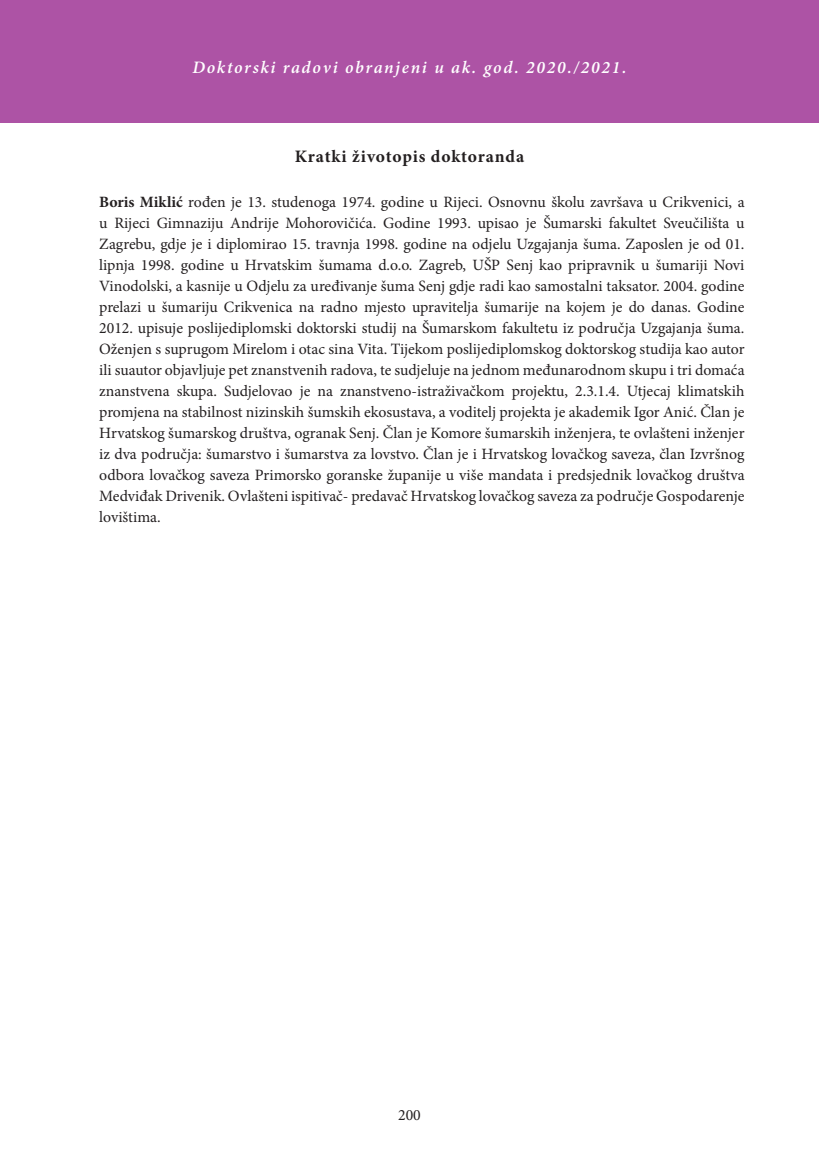
<style>
.page{position:relative;width:819px;height:1166px;background:#fff}
.page>*{position:absolute;margin:0;border:0;box-sizing:border-box;transform-origin:0 0}
.t1{font:italic 600 17.5px "Minion Pro";letter-spacing:.095em;color:#fff}
.Text_9{font:700 17.5px "Minion Pro";letter-spacing:.045em;color:#231f20}
.Text_9-2{font:15.75px/21px "Minion Pro";color:#231f20;text-align:justify}
.s1{font-weight:700}
</style>
<div class="page">
<div style="left:0;top:0;width:819px;height:123px;background:#ad53a5"></div>
<p class="t1" style="left:192px;top:55px;width:436px">Doktorski radovi obranjeni u ak. god. 2020./2021.</p>
<p class="Text_9" style="left:295px;top:144px;width:231px">Kratki životopis doktoranda</p>
<p class="Text_9-2" style="left:99px;top:192px;width:646px"><span class="s1">Boris Miklić</span> rođen je 13. studenoga 1974. godine u Rijeci. Osnovnu školu završava u Crikvenici, a u Rijeci Gimnaziju Andrije Mohorovičića. Godine 1993. upisao je Šumarski fakultet Sveučilišta u Zagrebu, gdje je i diplomirao 15. travnja 1998. godine na odjelu Uzgajanja šuma. Zaposlen je od 01. lipnja 1998. godine u Hrvatskim šumama d.o.o. Zagreb, UŠP Senj kao pripravnik u šumariji Novi Vinodolski, a kasnije u Odjelu za uređivanje šuma Senj gdje radi kao samostalni taksator. 2004. godine prelazi u šumariju Crikvenica na radno mjesto upravitelja šumarije na kojem je do danas. Godine 2012. upisuje poslijediplomski doktorski studij na Šumarskom fakultetu iz područja Uzgajanja šuma.<br>Oženjen s suprugom Mirelom i otac sina Vita. Tijekom poslijediplomskog doktorskog studija kao autor ili suautor objavljuje pet znanstvenih radova, te sudjeluje na jednom međunarodnom skupu i tri domaća znanstvena skupa. Sudjelovao je na znanstveno-istraživačkom projektu, 2.3.1.4. Utjecaj klimatskih promjena na stabilnost nizinskih šumskih ekosustava, a voditelj projekta je akademik Igor Anić. Član je Hrvatskog šumarskog društva, ogranak Senj. Član je Komore šumarskih inženjera, te ovlašteni inženjer iz dva područja: šumarstvo i šumarstva za lovstvo. Član je i Hrvatskog lovačkog saveza, član Izvršnog odbora lovačkog saveza Primorsko goranske županije u više mandata i predsjednik lovačkog društva Medviđak Drivenik. Ovlašteni ispitivač- predavač Hrvatskog lovačkog saveza za područje Gospodarenje lovištima.</p>
<p class="Text_9-2" style="left:398px;top:1104px;width:24px">200</p>
</div>
